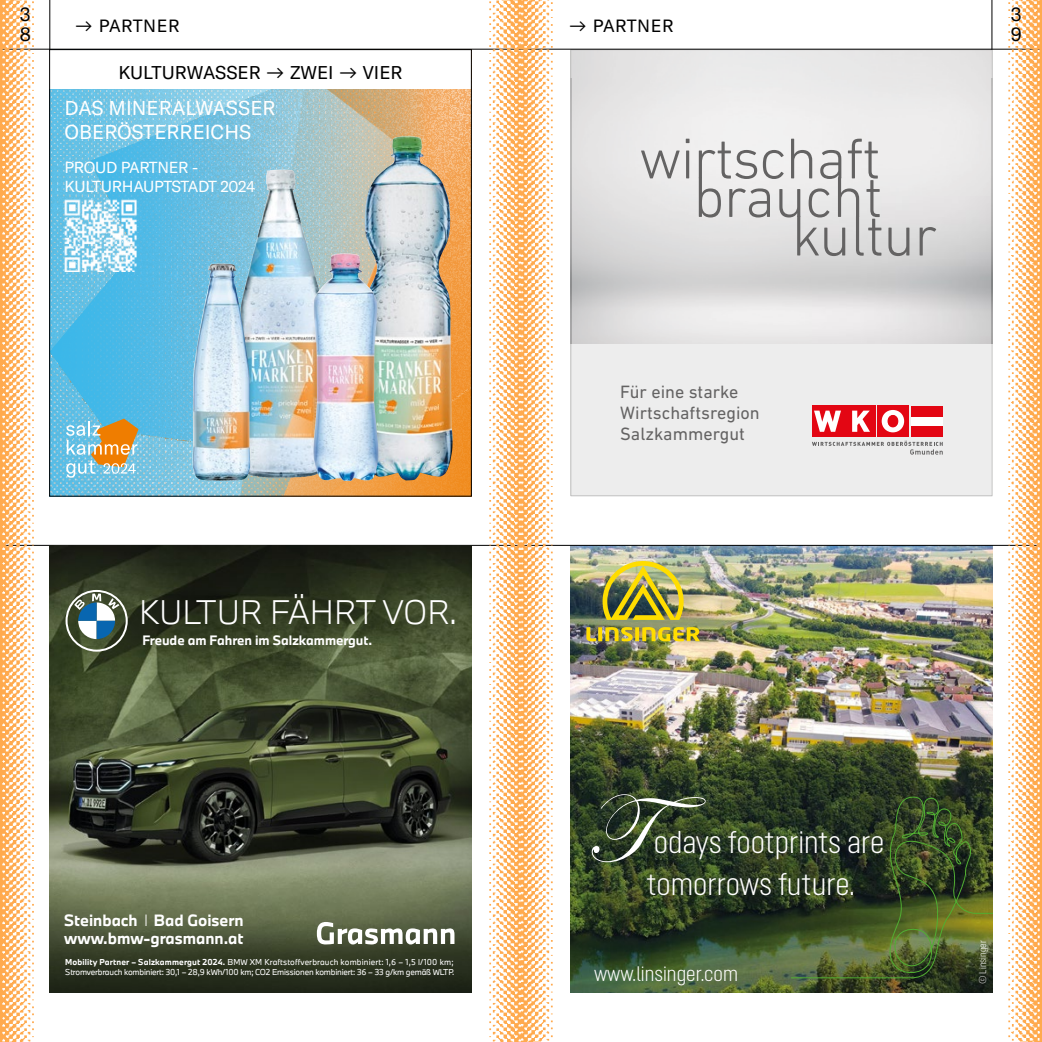
<style>
.page{position:relative;width:1042px;height:1042px;background:#fff}
.page>*{position:absolute;margin:0;border:0;box-sizing:border-box;transform-origin:0 0}
.t1{font:300 58.45px "DIN Next LT Pro";letter-spacing:-.015em;color:#646363}
.t2{font:300 31.68px "BMW Type Next Pro";color:#fff}
.t3{font:300 31.5px/42px "Opinion Pro Condensed";color:#fff}
.t4{font:300 21px "Opinion Pro Condensed";color:#fff}
.t5{font:19.78px/23.8px "GT America";color:#fff}
.t6{font:19.25px/20.3px "GT America";color:#000}
.t7{font:18.2px/21.2px "DIN Next LT Pro";color:#646363}
.t8{font:18.2px "GT America";color:#000}
.t9{font:17.5px "GT America";letter-spacing:.03em;color:#000}
.t10{font:15.75px/18.9px "GT America";letter-spacing:-.02em;color:#fff}
.t11{font:700 15.22px/18.2px "BMW Type Next Pro";color:#fff}
.t12{font:700 12.6px "BMW Type Next Pro";color:#fff}
.t13{font:300 9.97px "Opinion Pro Condensed";color:#fff}
.t14{font:8.05px/10.2px "BMW Type Next Pro";letter-spacing:-.02em;color:#fff}
.s1{font-weight:300}
.s2{font-weight:700}
</style>
<div class="page">
<div style="left:570px;top:344px;width:422px;height:152px;background:#ededed"></div>
<img style="left:570px;top:79px;width:1px;height:265px">
<img style="left:992px;top:79px;width:1px;height:265px">
<div style="left:911px;top:416px;width:32px;height:11px;background:#fff"></div>
<div style="left:877px;top:406px;width:31px;height:31px;background:#e30613"></div>
<div style="left:844px;top:406px;width:32px;height:31px;background:#e30613"></div>
<svg style="left:852px;top:411px;width:18px;height:21px"></svg>
<div style="left:812px;top:406px;width:31px;height:31px;background:#e30613"></div>
<svg style="left:814px;top:411px;width:27px;height:21px"></svg>
<div style="left:911px;top:406px;width:32px;height:10px;background:#e30613"></div>
<div style="left:911px;top:427px;width:32px;height:10px;background:#e30613"></div>
<svg style="left:881px;top:410px;width:23px;height:22px"></svg>
<div style="left:888px;top:415px;width:10px;height:12px;background:#e30613;border-radius:50%"></div>
<div style="left:888px;top:415px;width:10px;height:12px;border:1px solid #e30613;border-radius:50%"></div>
<svg style="left:812px;top:441px;width:131px;height:14px;background:#d5d5d5"></svg>
<img style="left:51px;top:89px;width:413px;height:405px">
<svg style="left:66px;top:419px;width:72px;height:59px;background:#acb5a0"></svg>
<img style="left:365px;top:136px;width:87px;height:344px">
<img style="left:248px;top:170px;width:36px;height:106px">
<img style="left:317px;top:253px;width:28px;height:41px">
<img style="left:199px;top:264px;width:19px;height:71px">
<img style="left:65px;top:199px;width:72px;height:73px">
<img style="left:570px;top:546px;width:422px;height:446px">
<svg style="left:586px;top:627px;width:10px;height:14px"></svg>
<svg style="left:598px;top:627px;width:4px;height:14px"></svg>
<svg style="left:605px;top:627px;width:27px;height:14px"></svg>
<svg style="left:635px;top:627px;width:4px;height:14px"></svg>
<svg style="left:642px;top:627px;width:58px;height:14px"></svg>
<img style="left:602px;top:561px;width:81px;height:59px">
<svg style="left:592px;top:794px;width:113px;height:68px;background:#425139"></svg>
<svg style="left:791px;top:795px;width:201px;height:183px;background:#3c4d26"></svg>
<hr style="left:0;top:545px;width:1042px;height:1px;background:#000">
<img style="left:50px;top:546px;width:421px;height:446px">
<svg style="left:317px;top:922px;width:137px;height:22px"></svg>
<svg style="left:66px;top:590px;width:62px;height:61px"></svg>
<hr style="left:991px;top:0;width:1px;height:50px;background:#000">
<hr style="left:0;top:49px;width:1042px;height:1px;background:#000">
<hr style="left:49px;top:0;width:1px;height:50px;background:#000">
<img style="left:997px;top:0;width:43px;height:1042px">
<hr style="left:1040px;top:0;width:2px;height:1042px;background:#ffaa4e">
<img style="left:479px;top:0;width:84px;height:1042px">
<img style="left:0;top:0;width:45px;height:1042px">
<h3 class="t6" style="left:20px;top:4px;width:13px">3<br>3</h3>
<h3 class="t6" style="left:1011px;top:5px;width:12px">3<br>3</h3>
<h3 class="t9" style="left:74px;top:15px;width:107px">→ PARTNER</h3>
<h3 class="t9" style="left:568px;top:15px;width:107px">→ PARTNER</h3>
<h3 class="t8" style="left:118px;top:62px;width:286px">KULTURWASSER → ZWEI → VIER</h3>
<h3 class="t5" style="left:65px;top:96px;width:212px">DAS MINERALWASSER<br>OBERÖSTERREICHS</h3>
<h3 class="t10" style="left:65px;top:158px;width:192px">PROUD PARTNER -<br>KULTURHAUPTSTADT 2024</h3>
<h2 class="t2" style="left:139px;top:590px;width:319px">KULTUR FÄHRT VOR.</h2>
<h3 class="t12" style="left:142px;top:631px;width:231px">Freude am Fahren im Salzkammergut.</h3>
<h3 class="t11" style="left:64px;top:911px;width:181px">Steinbach <span class="s1">I</span> Bad Goisern www.bmw-grasmann.at</h3>
<p class="t14" style="left:65px;top:956px;width:390px"><span class="s2">Mobility Partner – Salzkammergut 2024.</span> BMW XM Kraftstoffverbrauch kombiniert: 1,6 – 1,5 l/100 km;<br>Stromverbrauch kombiniert: 30,1 – 28,9 kWh/100 km; CO2 Emissionen kombiniert: 36 – 33 g/km gemäß WLTP.</p>
<h1 class="t1" style="left:639px;top:125px;width:243px">wirtschaft</h1>
<h1 class="t1" style="left:693px;top:163px;width:190px">braucht</h1>
<h1 class="t1" style="left:792px;top:202px;width:147px">kultur</h1>
<h3 class="t7" style="left:620px;top:381px;width:141px">Für eine starke<br>Wirtschaftsregion<br>Salzkammergut</h3>
<h3 class="t3" style="left:646px;top:821px;width:239px">odays footprints are tomorrows future.</h3>
<h3 class="t4" style="left:594px;top:961px;width:146px">www.linsinger.com</h3>
<p class="t13" style="left:977px;top:984px;width:45px;rotate:-90deg">© Linsinger</p>
</div>
